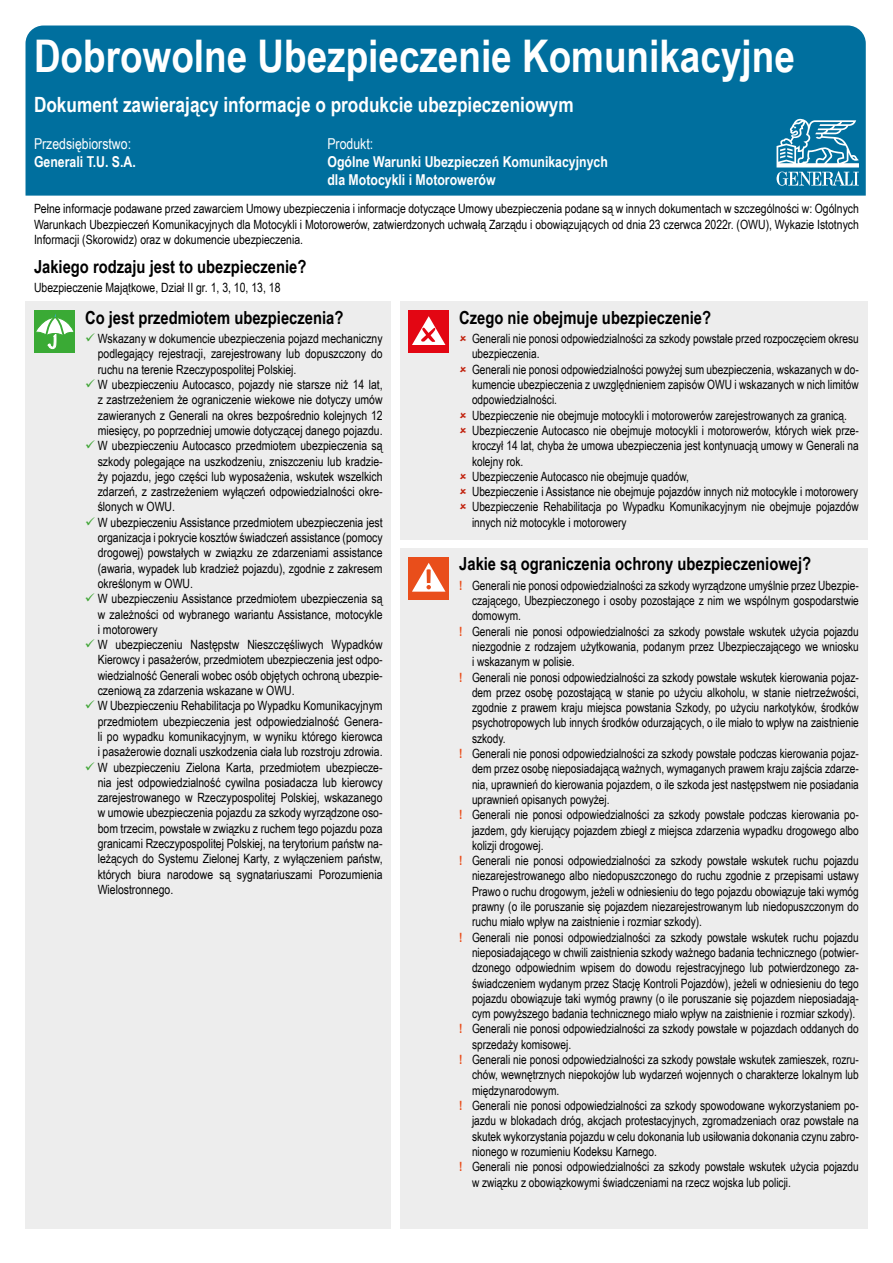
<style>
.page{position:relative;width:893px;height:1263px;background:#fff}
.page>*{position:absolute;margin:0;border:0;box-sizing:border-box;transform-origin:0 0}
.t1{font:700 45px "Arial Narrow";color:#fff}
.t2{font:700 21px "Arial Narrow";color:#fff}
.t3{font:700 18px "Arial Narrow";color:#000}
.t4{font:700 15px/18px "Arial Narrow";color:#fff}
.t5{font:15px "Arial Narrow";color:#fff}
.t6{font:12.75px/15.3px "Arial Narrow";color:#000}
.s1{font-weight:700;color:#e94e1b}
</style>
<div class="page">
<div style="left:26px;top:26px;width:840px;height:170px;background:#006f9e"></div>
<div style="left:26px;top:302px;width:365px;height:927px;background:#ededed"></div>
<div style="left:400px;top:302px;width:467px;height:238px;background:#ededed"></div>
<div style="left:400px;top:549px;width:467px;height:680px;background:#ededed"></div>
<div style="left:34px;top:310px;width:41px;height:43px;background:#3aaa35"></div>
<svg style="left:36px;top:314px;width:38px;height:35px"></svg>
<div style="left:408px;top:310px;width:41px;height:43px;background:#e30613"></div>
<svg style="left:412px;top:316px;width:33px;height:29px"></svg>
<div style="left:408px;top:557px;width:41px;height:43px;background:#e94e1b"></div>
<svg style="left:412px;top:563px;width:33px;height:29px"></svg>
<svg style="left:776px;top:119px;width:83px;height:67px"></svg>
<h1 class="t1" style="left:34px;top:22px;width:762px">Dobrowolne Ubezpieczenie Komunikacyjne</h1>
<h2 class="t2" style="left:34px;top:89px;width:541px">Dokument zawierający informacje o produkcie ubezpieczeniowym</h2>
<p class="t5" style="left:327px;top:133px;width:47px">Produkt:</p>
<p class="t4" style="left:327px;top:152px;width:282px">Ogólne Warunki Ubezpieczeń Komunikacyjnych dla Motocykli i Motorowerów</p>
<p class="t6" style="left:34px;top:201px;width:826px;text-align:justify">Pełne informacje podawane przed zawarciem Umowy ubezpieczenia i informacje dotyczące Umowy ubezpieczenia podane są w innych dokumentach w szczególności w: Ogólnych Warunkach Ubezpieczeń Komunikacyjnych dla Motocykli i Motorowerów, zatwierdzonych uchwałą Zarządu i obowiązujących od dnia 23 czerwca 2022r. (OWU), Wykazie Istotnych Informacji (Skorowidz) oraz w dokumencie ubezpieczenia.</p>
<p class="t5" style="left:34px;top:133px;width:99px">Przedsiębiorstwo:</p>
<p class="t4" style="left:34px;top:152px;width:103px">Generali T.U. S.A.</p>
<h3 class="t3" style="left:34px;top:253px;width:274px">Jakiego rodzaju jest to ubezpieczenie?</h3>
<p class="t6" style="left:34px;top:279px;width:248px">Ubezpieczenie Majątkowe, Dział II gr. 1, 3, 10, 13, 18</p>
<h3 class="t3" style="left:85px;top:304px;width:260px">Co jest przedmiotem ubezpieczenia?</h3>
<p class="t6" style="left:98px;top:330px;width:286px">Wskazany w dokumencie ubezpieczenia pojazd mechaniczny podlegający rejestracji, zarejestrowany lub dopuszczony do ruchu na terenie Rzeczypospolitej Polskiej.<br>W ubezpieczeniu Autocasco, pojazdy nie starsze niż 14 lat, z zastrzeżeniem że ograniczenie wiekowe nie dotyczy umów zawieranych z Generali na okres bezpośrednio kolejnych 12 miesięcy, po poprzedniej umowie dotyczącej danego pojazdu.<br>W ubezpieczeniu Autocasco przedmiotem ubezpieczenia są szkody polegające na uszkodzeniu, zniszczeniu lub kradzie&shy;ży pojazdu, jego części lub wyposażenia, wskutek wszelkich zdarzeń, z zastrzeżeniem wyłączeń odpowiedzialności okre&shy;ślonych w OWU.<br>W ubezpieczeniu Assistance przedmiotem ubezpieczenia jest organizacja i pokrycie kosztów świadczeń assistance (pomocy drogowej) powstałych w związku ze zdarzeniami assistance (awaria, wypadek lub kradzież pojazdu), zgodnie z zakresem określonym w OWU.<br>W ubezpieczeniu Assistance przedmiotem ubezpieczenia są w zależności od wybranego wariantu Assistance, motocykle i motorowery<br>W ubezpieczeniu Następstw Nieszczęśliwych Wypadków Kierowcy i pasażerów, przedmiotem ubezpieczenia jest odpo&shy;wiedzialność Generali wobec osób objętych ochroną ubezpie&shy;czeniową za zdarzenia wskazane w OWU.<br>W Ubezpieczeniu Rehabilitacja po Wypadku Komunikacyjnym przedmiotem ubezpieczenia jest odpowiedzialność Genera&shy;li po wypadku komunikacyjnym, w wyniku którego kierowca i pasażerowie doznali uszkodzenia ciała lub rozstroju zdrowia.<br>W ubezpieczeniu Zielona Karta, przedmiotem ubezpiecze&shy;nia jest odpowiedzialność cywilna posiadacza lub kierowcy zarejestrowanego w Rzeczypospolitej Polskiej, wskazanego w umowie ubezpieczenia pojazdu za szkody wyrządzone oso&shy;bom trzecim, powstałe w związku z ruchem tego pojazdu poza granicami Rzeczypospolitej Polskiej, na terytorium państw na&shy;leżących do Systemu Zielonej Karty, z wyłączeniem państw, których biura narodowe są sygnatariuszami Porozumienia Wielostronnego.</p>
<h3 class="t3" style="left:459px;top:304px;width:253px">Czego nie obejmuje ubezpieczenie?</h3>
<p class="t6" style="left:472px;top:330px;width:388px">Generali nie ponosi odpowiedzialności za szkody powstałe przed rozpoczęciem okresu ubezpieczenia.<br>Generali nie ponosi odpowiedzialności powyżej sum ubezpieczenia, wskazanych w do&shy;kumencie ubezpieczenia z uwzględnieniem zapisów OWU i wskazanych w nich limitów odpowiedzialności.<br>Ubezpieczenie nie obejmuje motocykli i motorowerów zarejestrowanych za granicą.<br>Ubezpieczenie Autocasco nie obejmuje motocykli i motorowerów, których wiek prze&shy;kroczył 14 lat, chyba że umowa ubezpieczenia jest kontynuacją umowy w Generali na kolejny rok.<br>Ubezpieczenie Autocasco nie obejmuje quadów,<br>Ubezpieczenie i Assistance nie obejmuje pojazdów innych niż motocykle i motorowery Ubezpieczenie Rehabilitacja po Wypadku Komunikacyjnym nie obejmuje pojazdów innych niż motocykle i motorowery</p>
<h3 class="t3" style="left:459px;top:550px;width:353px">Jakie są ograniczenia ochrony ubezpieczeniowej?</h3>
<p class="t6" style="left:459px;top:577px;width:401px"><span class="s1">!</span> Generali nie ponosi odpowiedzialności za szkody wyrządzone umyślnie przez Ubezpie-</p>
<p class="t6" style="left:472px;top:592px;width:388px">czającego, Ubezpieczonego i osoby pozostające z nim we wspólnym gospodarstwie</p>
<p class="t6" style="left:472px;top:608px;width:51px">domowym.</p>
<p class="t6" style="left:459px;top:623px;width:401px"><span class="s1">!</span> Generali nie ponosi odpowiedzialności za szkody powstałe wskutek użycia pojazdu</p>
<p class="t6" style="left:472px;top:638px;width:388px">niezgodnie z rodzajem użytkowania, podanym przez Ubezpieczającego we wniosku</p>
<p class="t6" style="left:472px;top:654px;width:104px">i wskazanym w polisie.</p>
<p class="t6" style="left:459px;top:669px;width:401px"><span class="s1">!</span> Generali nie ponosi odpowiedzialności za szkody powstałe wskutek kierowania pojaz-</p>
<p class="t6" style="left:472px;top:684px;width:388px">dem przez osobę pozostającą w stanie po użyciu alkoholu, w stanie nietrzeźwości,</p>
<p class="t6" style="left:472px;top:699px;width:388px">zgodnie z prawem kraju miejsca powstania Szkody, po użyciu narkotyków, środków</p>
<p class="t6" style="left:472px;top:715px;width:388px">psychotropowych lub innych środków odurzających, o ile miało to wpływ na zaistnienie</p>
<p class="t6" style="left:472px;top:730px;width:35px">szkody.</p>
<p class="t6" style="left:459px;top:745px;width:401px"><span class="s1">!</span> Generali nie ponosi odpowiedzialności za szkody powstałe podczas kierowania pojaz-</p>
<p class="t6" style="left:472px;top:761px;width:388px">dem przez osobę nieposiadającą ważnych, wymaganych prawem kraju zajścia zdarze-</p>
<p class="t6" style="left:472px;top:776px;width:388px">nia, uprawnień do kierowania pojazdem, o ile szkoda jest następstwem nie posiadania</p>
<p class="t6" style="left:472px;top:791px;width:139px">uprawnień opisanych powyżej.</p>
<p class="t6" style="left:459px;top:807px;width:401px"><span class="s1">!</span> Generali nie ponosi odpowiedzialności za szkody powstałe podczas kierowania po-</p>
<p class="t6" style="left:472px;top:822px;width:388px">jazdem, gdy kierujący pojazdem zbiegł z miejsca zdarzenia wypadku drogowego albo</p>
<p class="t6" style="left:472px;top:837px;width:73px">kolizji drogowej.</p>
<p class="t6" style="left:459px;top:852px;width:401px"><span class="s1">!</span> Generali nie ponosi odpowiedzialności za szkody powstałe wskutek ruchu pojazdu</p>
<p class="t6" style="left:472px;top:868px;width:388px">niezarejestrowanego albo niedopuszczonego do ruchu zgodnie z przepisami ustawy</p>
<p class="t6" style="left:472px;top:883px;width:388px">Prawo o ruchu drogowym, jeżeli w odniesieniu do tego pojazdu obowiązuje taki wymóg</p>
<p class="t6" style="left:472px;top:898px;width:388px">prawny (o ile poruszanie się pojazdem niezarejestrowanym lub niedopuszczonym do</p>
<p class="t6" style="left:472px;top:914px;width:231px">ruchu miało wpływ na zaistnienie i rozmiar szkody).</p>
<p class="t6" style="left:459px;top:929px;width:401px"><span class="s1">!</span> Generali nie ponosi odpowiedzialności za szkody powstałe wskutek ruchu pojazdu</p>
<p class="t6" style="left:472px;top:944px;width:388px">nieposiadającego w chwili zaistnienia szkody ważnego badania technicznego (potwier-</p>
<p class="t6" style="left:472px;top:960px;width:388px">dzonego odpowiednim wpisem do dowodu rejestracyjnego lub potwierdzonego za-</p>
<p class="t6" style="left:472px;top:975px;width:388px">świadczeniem wydanym przez Stację Kontroli Pojazdów), jeżeli w odniesieniu do tego</p>
<p class="t6" style="left:472px;top:990px;width:388px">pojazdu obowiązuje taki wymóg prawny (o ile poruszanie się pojazdem nieposiadają-</p>
<p class="t6" style="left:472px;top:1005px;width:385px">cym powyższego badania technicznego miało wpływ na zaistnienie i rozmiar szkody).</p>
<p class="t6" style="left:459px;top:1021px;width:401px"><span class="s1">!</span> Generali nie ponosi odpowiedzialności za szkody powstałe w pojazdach oddanych do</p>
<p class="t6" style="left:472px;top:1036px;width:101px">sprzedaży komisowej.</p>
<p class="t6" style="left:459px;top:1051px;width:401px"><span class="s1">!</span> Generali nie ponosi odpowiedzialności za szkody powstałe wskutek zamieszek, rozru-</p>
<p class="t6" style="left:472px;top:1067px;width:388px">chów, wewnętrznych niepokojów lub wydarzeń wojennych o charakterze lokalnym lub</p>
<p class="t6" style="left:472px;top:1082px;width:89px">międzynarodowym.</p>
<p class="t6" style="left:459px;top:1097px;width:401px"><span class="s1">!</span> Generali nie ponosi odpowiedzialności za szkody spowodowane wykorzystaniem po-</p>
<p class="t6" style="left:472px;top:1113px;width:388px">jazdu w blokadach dróg, akcjach protestacyjnych, zgromadzeniach oraz powstałe na</p>
<p class="t6" style="left:472px;top:1128px;width:388px">skutek wykorzystania pojazdu w celu dokonania lub usiłowania dokonania czynu zabro-</p>
<p class="t6" style="left:472px;top:1143px;width:186px">nionego w rozumieniu Kodeksu Karnego.</p>
<p class="t6" style="left:459px;top:1158px;width:401px"><span class="s1">!</span> Generali nie ponosi odpowiedzialności za szkody powstałe wskutek użycia pojazdu</p>
<p class="t6" style="left:472px;top:1174px;width:320px">w związku z obowiązkowymi świadczeniami na rzecz wojska lub policji.</p>
</div>
